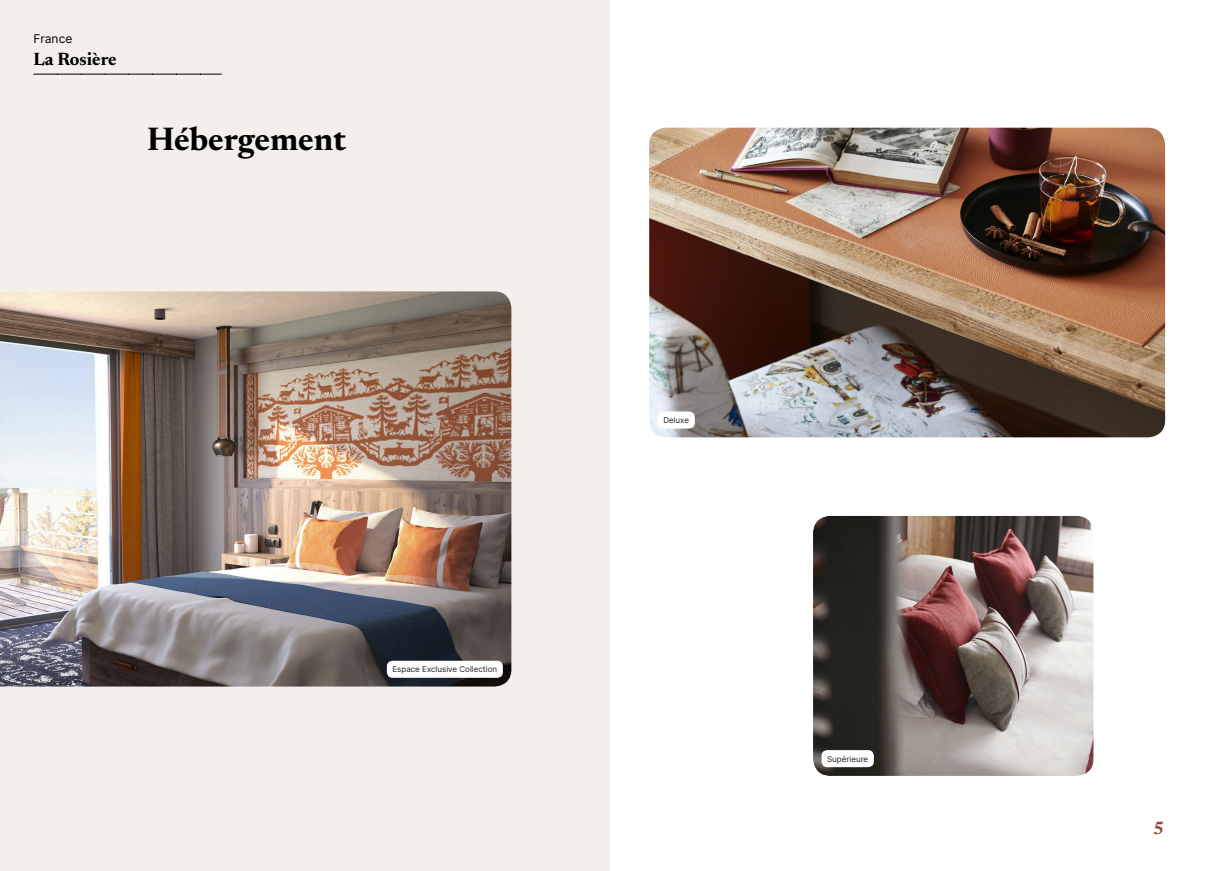
<style>
.page{position:relative;width:1219px;height:871px;background:#fff}
.page>*{position:absolute;margin:0;border:0;box-sizing:border-box;transform-origin:0 0}
.t1{font:700 33px "Newsreader 24 pt";color:#000}
.t2{font:700 18px "Newsreader 24 pt";color:#000}
.t3{font:700 18px "Newsreader 24 pt";color:#9d432c}
.t4{font:12px "Inter";color:#000}
.t5{font:8px "Inter";color:#231f20}
</style>
<div class="page">
<div style="left:0;top:0;width:609px;height:870px;background:#f3f0ec"></div>
<img style="left:649px;top:128px;width:516px;height:309px">
<img style="left:814px;top:516px;width:279px;height:258px">
<div style="left:805px;top:507px;width:297px;height:276px;border:8px solid #fff;border-radius:21px"></div>
<div style="left:658px;top:411px;width:37px;height:17px;background:#fff;border-radius:6px"></div>
<div style="left:821px;top:749px;width:53px;height:18px;background:#fff;border-radius:6px"></div>
<img style="left:0;top:291px;width:511px;height:395px">
<div style="left:387px;top:660px;width:116px;height:17px;background:#fff;border-radius:6px"></div>
<svg style="left:34px;top:74px;width:187px;height:1px"></svg>
<h3 class="t4" style="left:33px;top:30px;width:40px">France</h3>
<h2 class="t2" style="left:33px;top:46px;width:85px">La Rosière</h2>
<h1 class="t1" style="left:147px;top:115px;width:200px">Hébergement</h1>
<p class="t5" style="left:392px;top:663px;width:106px">Espace Exclusive Collection</p>
<p class="t5" style="left:663px;top:414px;width:27px">Deluxe</p>
<p class="t5" style="left:827px;top:752px;width:42px">Supérieure</p>
<h2 class="t3" style="left:1153px;top:814px;width:13px">5</h2>
</div>
